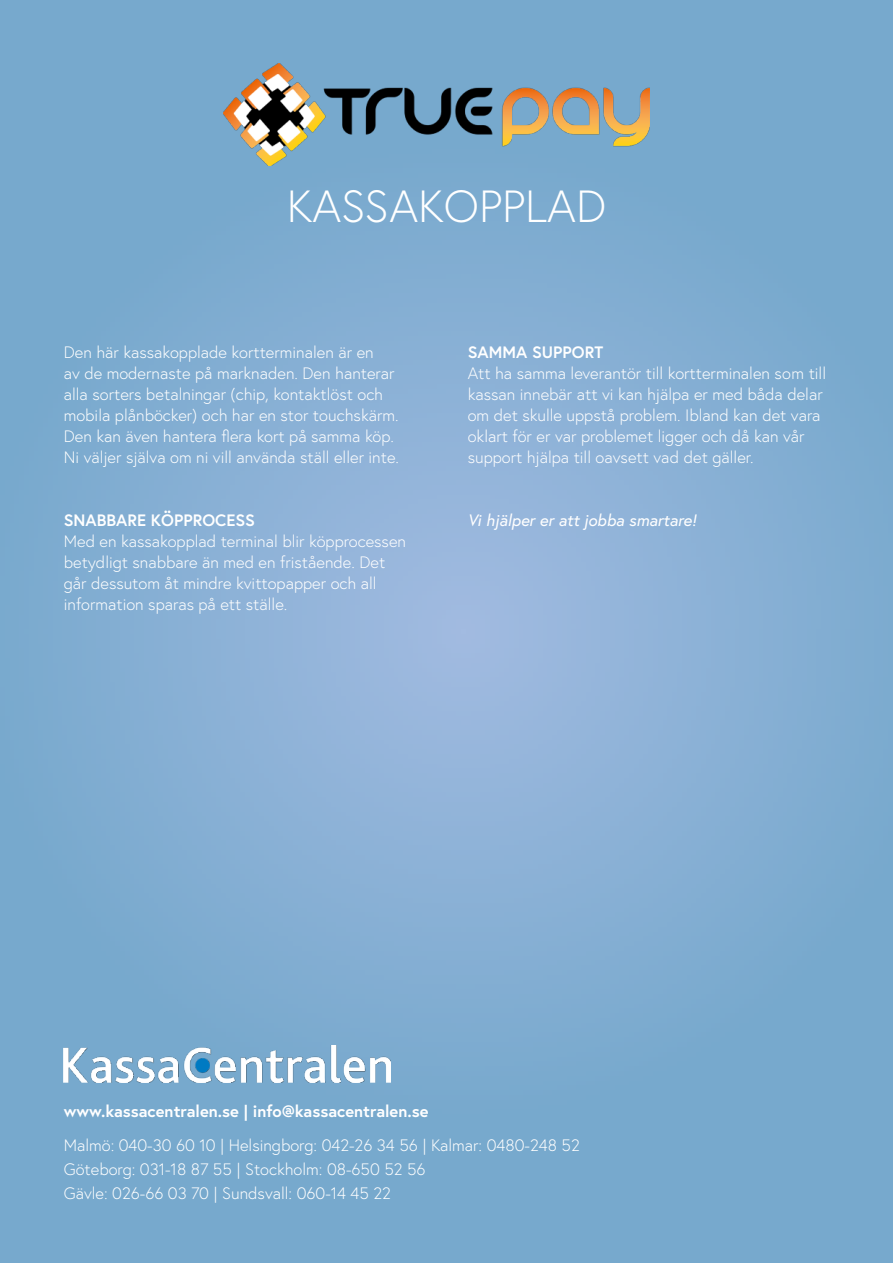
<style>
.page{position:relative;width:893px;height:1263px;background:#fff}
.page>*{position:absolute;margin:0;border:0;box-sizing:border-box;transform-origin:0 0}
.t1{font:300 45px "Europa";color:#fff}
.t2{font:300 16.5px/21px "Europa";color:#fff}
.t3{font:700 16.5px "Europa";color:#fff}
.t4{font:italic 16.5px "Europa";color:#fff}
</style>
<div class="page">
<img style="left:0;top:0;width:893px;height:1263px">
<img style="left:224px;top:64px;width:425px;height:101px">
<img style="left:64px;top:1046px;width:326px;height:37px">
<h1 class="t1" style="left:287px;top:187px;width:321px">KASSAKOPPLAD</h1>
<p class="t2" style="left:64px;top:343px;width:337px">Den här kassakopplade kortterminalen är en<br>av de modernaste på marknaden. Den hanterar alla sorters betalningar (chip, kontaktlöst och mobila plånböcker) och har en stor touchskärm.<br>Den kan även hantera flera kort på samma köp.<br>Ni väljer själva om ni vill använda ställ eller inte.</p>
<p class="t3" style="left:64px;top:510px;width:193px">SNABBARE KÖPPROCESS</p>
<p class="t2" style="left:64px;top:532px;width:344px">Med en kassakopplad terminal blir köpprocessen betydligt snabbare än med en fristående. Det går dessutom åt mindre kvittopapper och all information sparas på ett ställe.</p>
<p class="t3" style="left:468px;top:342px;width:137px">SAMMA SUPPORT</p>
<p class="t2" style="left:468px;top:364px;width:360px">Att ha samma leverantör till kortterminalen som till kassan innebär att vi kan hjälpa er med båda delar om det skulle uppstå problem. Ibland kan det vara oklart för er var problemet ligger och då kan vår support hjälpa till oavsett vad det gäller.</p>
<p class="t4" style="left:468px;top:513px;width:230px">Vi hjälper er att jobba smartare!</p>
<p class="t3" style="left:64px;top:1101px;width:366px">www.kassacentralen.se | info@kassacentralen.se</p>
<p class="t2" style="left:64px;top:1135px;width:517px;line-height:24px">Malmö: 040-30 60 10 | Helsingborg: 042-26 34 56 | Kalmar: 0480-248 52<br>Göteborg: 031-18 87 55 | Stockholm: 08-650 52 56<br>Gävle: 026-66 03 70 | Sundsvall: 060-14 45 22</p>
</div>
